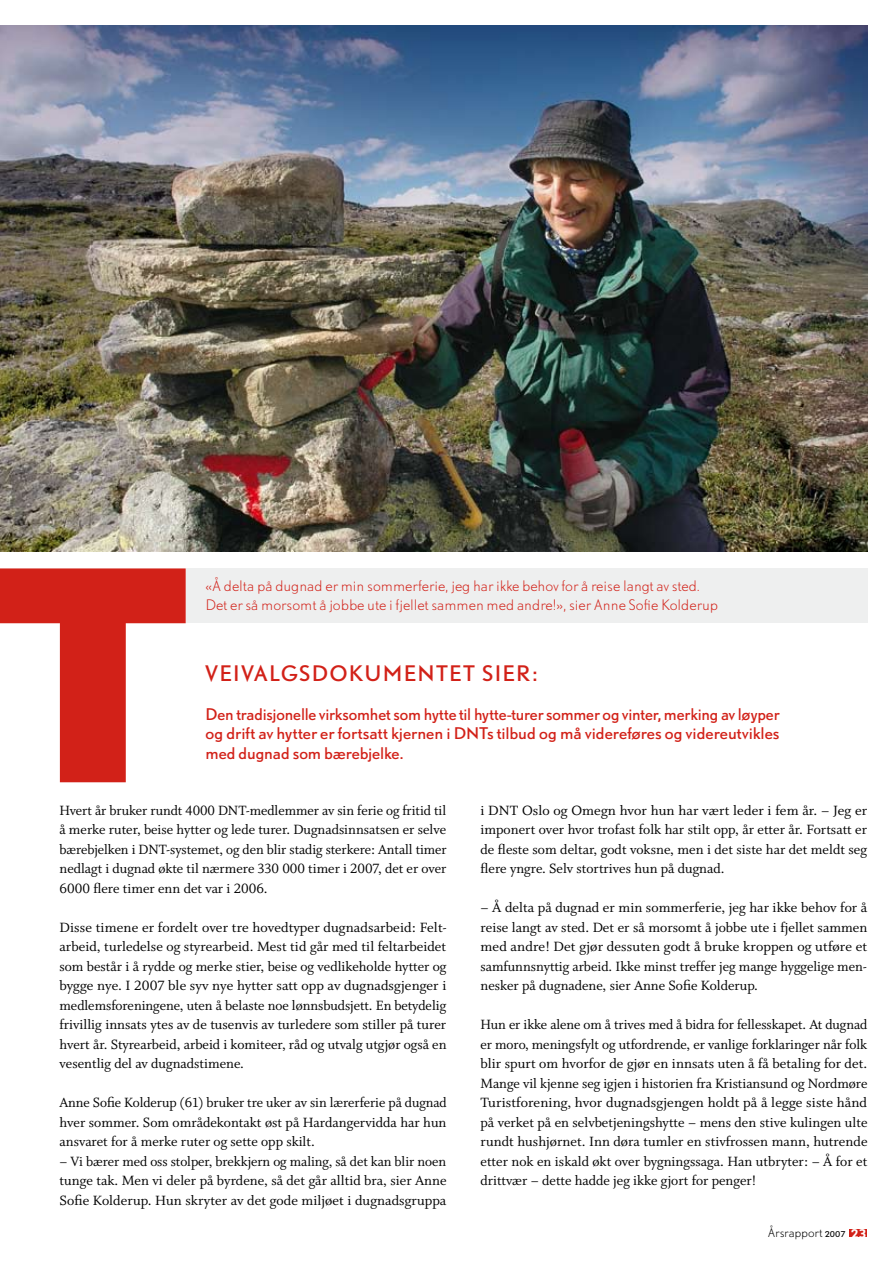
<style>
.page{position:relative;width:893px;height:1263px;background:#fff}
.page>*{position:absolute;margin:0;border:0;box-sizing:border-box;transform-origin:0 0}
.t1{font:19.95px "DTL Nobel T";letter-spacing:.065em;color:#d22118}
.t2{font:15px/19.5px "Whitman Roman LF";color:#000;text-align:justify}
.t3{font:15px/19.5px "DTL Nobel T";color:#d22118;text-align:justify}
.t4{font:300 13.5px/19.5px "DTL Nobel T";color:#d22118}
.t5{font:300 11.25px "DTL Nobel T";letter-spacing:-.015em;color:#000}
.s1{font-weight:400;font-size:7.5px}
.s2{font-weight:700;color:#fff}
</style>
<div class="page">
<div style="left:186px;top:568px;width:681px;height:55px;background:#eeefef"></div>
<img style="left:0;top:26px;width:867px;height:525px">
<svg style="left:0;top:568px;width:186px;height:214px"></svg>
<div style="left:849px;top:1229px;width:18px;height:8px;background:#d22118"></div>
<p class="t4" style="left:206px;top:576px;width:514px">«Å delta på dugnad er min sommerferie, jeg har ikke behov for å reise langt av sted.<br>Det er så morsomt å jobbe ute i fjellet sammen med andre!», sier Anne Sofie Kolderup</p>
<h1 class="t1" style="left:206px;top:659px;width:333px">VEIVALGSDOKUMENTET SIER:</h1>
<p class="t3" style="left:206px;top:704px;width:575px">Den tradisjonelle virksomhet som hytte til hytte-turer sommer og vinter, merking av løyper og drift av hytter er fortsatt kjernen i DNTs tilbud og må videreføres og videreutvikles med dugnad som bærebjelke.</p>
<p class="t2" style="left:60px;top:800px;width:389px">Hvert år bruker rundt 4000 DNT-medlemmer av sin ferie og fritid til å merke ruter, beise hytter og lede turer. Dugnadsinnsatsen er selve bærebjelken i DNT-systemet, og den blir stadig sterkere: Antall timer nedlagt i dugnad økte til nærmere 330 000 timer i 2007, det er over 6000 flere timer enn det var i 2006.</p>
<p class="t2" style="left:60px;top:917px;width:389px">Disse timene er fordelt over tre hovedtyper dugnadsarbeid: Felt&shy;arbeid, turledelse og styrearbeid. Mest tid går med til feltarbeidet som består i å rydde og merke stier, beise og vedlikeholde hytter og bygge nye. I 2007 ble syv nye hytter satt opp av dugnadsgjenger i medlemsforeningene, uten å belaste noe lønnsbudsjett. En betydelig frivillig innsats ytes av de tusenvis av turledere som stiller på turer hvert år. Styrearbeid, arbeid i komiteer, råd og utvalg utgjør også en vesentlig del av dugnadstimene.</p>
<p class="t2" style="left:60px;top:1093px;width:389px">Anne Sofie Kolderup (61) bruker tre uker av sin lærerferie på dugnad hver sommer. Som områdekontakt øst på Hardangervidda har hun ansvaret for å merke ruter og sette opp skilt.</p>
<p class="t2" style="left:60px;top:1151px;width:389px">– Vi bærer med oss stolper, brekkjern og maling, så det kan blir noen tunge tak. Men vi deler på byrdene, så det går alltid bra, sier Anne Sofie Kolderup. Hun skryter av det gode miljøet i dugnadsgruppa</p>
<p class="t2" style="left:480px;top:800px;width:388px">i DNT Oslo og Omegn hvor hun har vært leder i fem år. – Jeg er imponert over hvor trofast folk har stilt opp, år etter år. Fortsatt er de fleste som deltar, godt voksne, men i det siste har det meldt seg flere yngre. Selv stortrives hun på dugnad.</p>
<p class="t2" style="left:480px;top:898px;width:388px">– Å delta på dugnad er min sommerferie, jeg har ikke behov for å reise langt av sted. Det er så morsomt å jobbe ute i fjellet sammen med andre! Det gjør dessuten godt å bruke kroppen og utføre et samfunnsnyttig arbeid. Ikke minst treffer jeg mange hyggelige men&shy;nesker på dugnadene, sier Anne Sofie Kolderup.</p>
<p class="t2" style="left:480px;top:1015px;width:389px">Hun er ikke alene om å trives med å bidra for fellesskapet. At dugnad er moro, meningsfylt og utfordrende, er vanlige forklaringer når folk blir spurt om hvorfor de gjør en innsats uten å få betaling for det.<br>Mange vil kjenne seg igjen i historien fra Kristiansund og Nordmøre Turistforening, hvor dugnadsgjengen holdt på å legge siste hånd på verket på en selvbetjeningshytte – mens den stive kulingen ulte rundt hushjørnet. Inn døra tumler en stivfrossen mann, hutrende etter nok en iskald økt over bygningssaga. Han utbryter: – Å for et drittvær – dette hadde jeg ikke gjort for penger!</p>
<p class="t5" style="left:768px;top:1226px;width:100px">Årsrapport <span class="s1">2007</span> <span class="s2">23</span></p>
</div>
